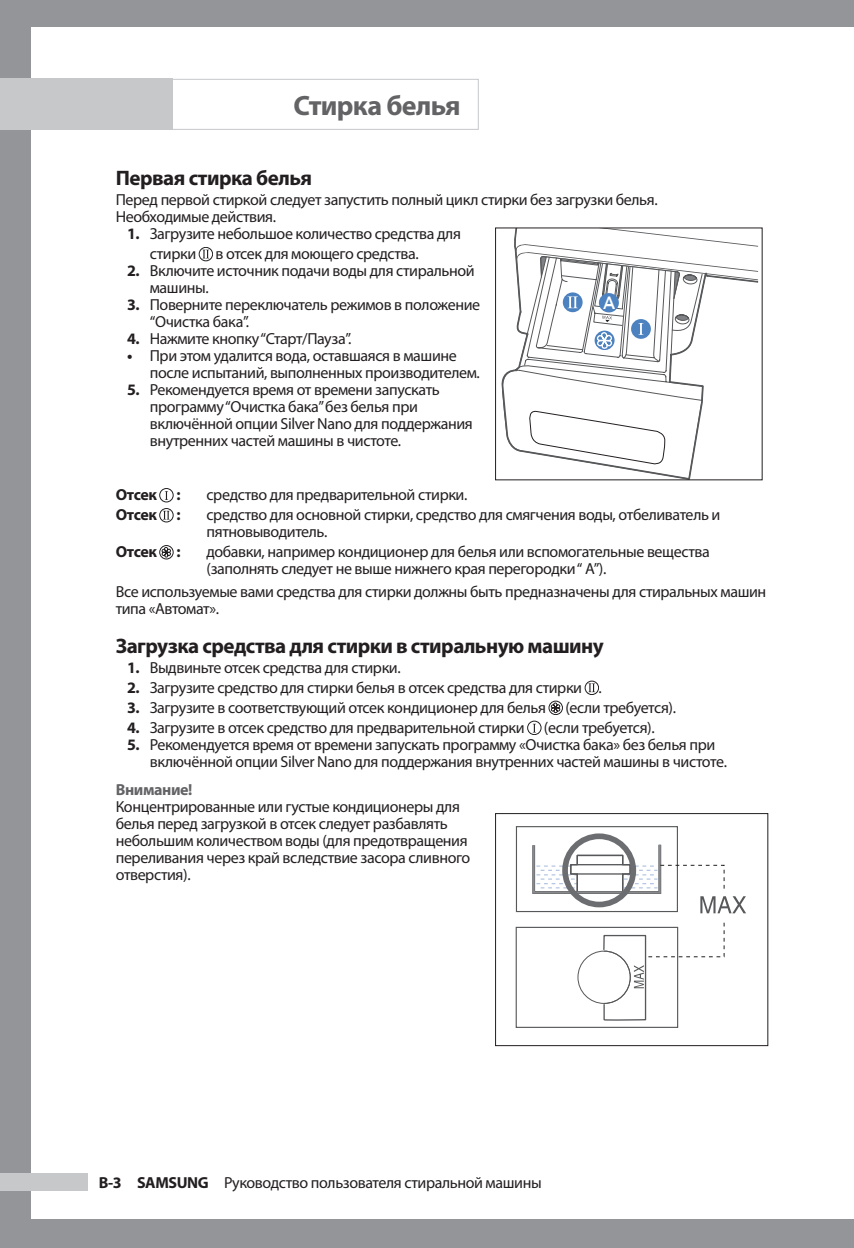
<style>
.page{position:relative;width:854px;height:1248px;background:#fff}
.page>*{position:absolute;margin:0;border:0;box-sizing:border-box;transform-origin:0 0}
.t1{font:700 28px "Myriad Pro";letter-spacing:-.025em;color:#636366}
.t2{font:500 24.2px "Bank Gothic BT";color:#fff;scale:.69 1}
.t3{font:700 21px "Myriad Pro";letter-spacing:-.025em;color:#231f20}
.t4{font:16px/17px "Myriad Pro";letter-spacing:-.025em;color:#231f20}
.t5{font:700 16px "Myriad Pro";letter-spacing:-.03em;color:#231f20}
.t6{font:700 16px "Myriad Pro";letter-spacing:-.025em;color:#636366}
.s1{font-weight:700}
</style>
<div class="page">
<div style="left:0;top:0;width:853px;height:1247px;background:#939598"></div>
<div style="left:31px;top:28px;width:822px;height:1190px;background:#fff"></div>
<div style="left:0;top:79px;width:172px;height:51px;background:#c7c8ca"></div>
<div style="left:0;top:1173px;width:87px;height:17px;background:#c7c8ca"></div>
<hr style="left:853px;top:0;width:1px;height:1247px;background:#939598">
<hr style="left:853px;top:28px;width:1px;height:1190px;background:#fff">
<svg style="left:203px;top:250px;width:6px;height:8px"></svg>
<div style="left:199px;top:247px;width:14px;height:14px;border:1px solid #231f20;border-radius:50%"></div>
<svg style="left:165px;top:491px;width:3px;height:9px"></svg>
<div style="left:159px;top:488px;width:14px;height:14px;border:1px solid #231f20;border-radius:50%"></div>
<svg style="left:163px;top:511px;width:7px;height:8px"></svg>
<div style="left:159px;top:508px;width:14px;height:14px;border:1px solid #231f20;border-radius:50%"></div>
<svg style="left:161px;top:546px;width:10px;height:12px"></svg>
<div style="left:159px;top:545px;width:14px;height:14px;border:1px solid #231f20;border-radius:50%"></div>
<svg style="left:588px;top:683px;width:7px;height:9px"></svg>
<div style="left:584px;top:680px;width:15px;height:15px;border:1px solid #231f20;border-radius:50%"></div>
<svg style="left:550px;top:702px;width:10px;height:11px"></svg>
<div style="left:548px;top:700px;width:15px;height:15px;border:1px solid #231f20;border-radius:50%"></div>
<svg style="left:533px;top:723px;width:3px;height:9px"></svg>
<div style="left:527px;top:720px;width:14px;height:15px;border:1px solid #231f20;border-radius:50%"></div>
<div style="left:167px;top:79px;width:312px;height:51px;border:1px solid #c7c8ca"></div>
<svg style="left:501px;top:350px;width:203px;height:128px"></svg>
<svg style="left:514px;top:230px;width:244px;height:120px"></svg>
<div style="left:599px;top:293px;width:20px;height:19px;background:#4d82c0;border-radius:50%"></div>
<svg style="left:527px;top:402px;width:138px;height:63px"></svg>
<div style="left:515px;top:926px;width:163px;height:101px;border:1px solid #57585a"></div>
<div style="left:516px;top:826px;width:162px;height:86px;border:1px solid #57585a"></div>
<div style="left:532px;top:843px;width:129px;height:51px;border:3px solid #57585a"></div>
<div style="left:532px;top:843px;width:128px;height:50px;border:2px solid #87898c"></div>
<svg style="left:536px;top:854px;width:210px;height:167px"></svg>
<div style="left:562px;top:833px;width:74px;height:74px;border:6px solid #6c6d70;border-radius:50%"></div>
<div style="left:495px;top:813px;width:273px;height:232px;border:1px solid #231f20"></div>
<h1 class="t1" style="left:293px;top:87px;width:169px">Стирка белья</h1>
<h3 class="t3" style="left:116px;top:164px;width:198px">Первая стирка белья</h3>
<p class="t4" style="left:116px;top:191px;width:543px">Перед первой стиркой следует запустить полный цикл стирки без загрузки белья.<br>Необходимые действия.</p>
<p class="t4" style="left:150px;top:223px;width:312px;line-height:20px;text-indent:-23px"><span class="s1">1.</span> Загрузите небольшое количество средства для стирки в отсек для моющего средства.</p>
<p class="t4" style="left:150px;top:262px;width:326px;text-indent:-23px"><span class="s1">2.</span> Включите источник подачи воды для стиральной машины.</p>
<p class="t4" style="left:150px;top:296px;width:332px;text-indent:-23px"><span class="s1">3.</span> Поверните переключатель режимов в положение “Очистка бака”.</p>
<p class="t4" style="left:127px;top:330px;width:226px"><span class="s1">4.</span> Нажмите кнопку “Старт/Пауза”.</p>
<p class="t4" style="left:150px;top:347px;width:331px;text-indent:-23px"><span class="s1">•</span> При этом удалится вода, оставшаяся в машине после испытаний, выполненных производителем.</p>
<p class="t4" style="left:150px;top:381px;width:324px;text-indent:-23px"><span class="s1">5.</span> Рекомендуется время от времени запускать программу “Очистка бака” без белья при включённой опции Silver Nano для поддержания внутренних частей машины в чистоте.</p>
<p class="t5" style="left:116px;top:484px;width:66px">Отсек :</p>
<p class="t4" style="left:206px;top:486px;width:262px">средство для предварительной стирки.</p>
<p class="t5" style="left:116px;top:504px;width:66px">Отсек :</p>
<p class="t4" style="left:206px;top:506px;width:515px">средство для основной стирки, средство для смягчения воды, отбеливатель и пятновыводитель.</p>
<p class="t5" style="left:116px;top:541px;width:66px">Отсек :</p>
<p class="t4" style="left:206px;top:543px;width:505px">добавки, например кондиционер для белья или вспомогательные вещества (заполнять следует не выше нижнего края перегородки “ A”).</p>
<p class="t4" style="left:116px;top:583px;width:652px">Все используемые вами средства для стирки должны быть предназначены для стиральных машин типа «Автомат».</p>
<h3 class="t3" style="left:116px;top:632px;width:489px">Загрузка средства для стирки в стиральную машину</h3>
<p class="t4" style="left:127px;top:658px;width:275px"><span class="s1">1.</span> Выдвиньте отсек средства для стирки.</p>
<p class="t4" style="left:127px;top:678px;width:476px"><span class="s1">2.</span> Загрузите средство для стирки белья в отсек средства для стирки .</p>
<p class="t4" style="left:127px;top:698px;width:550px"><span class="s1">3.</span> Загрузите в соответствующий отсек кондиционер для белья (если требуется).</p>
<p class="t4" style="left:127px;top:718px;width:529px"><span class="s1">4.</span> Загрузите в отсек средство для предварительной стирки (если требуется).</p>
<p class="t4" style="left:150px;top:735px;width:578px;text-indent:-23px"><span class="s1">5.</span> Рекомендуется время от времени запускать программу «Очистка бака» без белья при включённой опции Silver Nano для поддержания внутренних частей машины в чистоте.</p>
<p class="t6" style="left:116px;top:779px;width:78px">Внимание!</p>
<p class="t4" style="left:116px;top:798px;width:356px">Концентрированные или густые кондиционеры для белья перед загрузкой в отсек следует разбавлять небольшим количеством воды (для предотвращения переливания через край вследствие засора сливного отверстия).</p>
<h2 class="t2" style="left:602px;top:289px;width:20px">A</h2>
<p class="t4" style="left:99px;top:1173px;width:444px"><span class="s1">B-3 SAMSUNG</span> Руководство пользователя стиральной машины</p>
</div>
